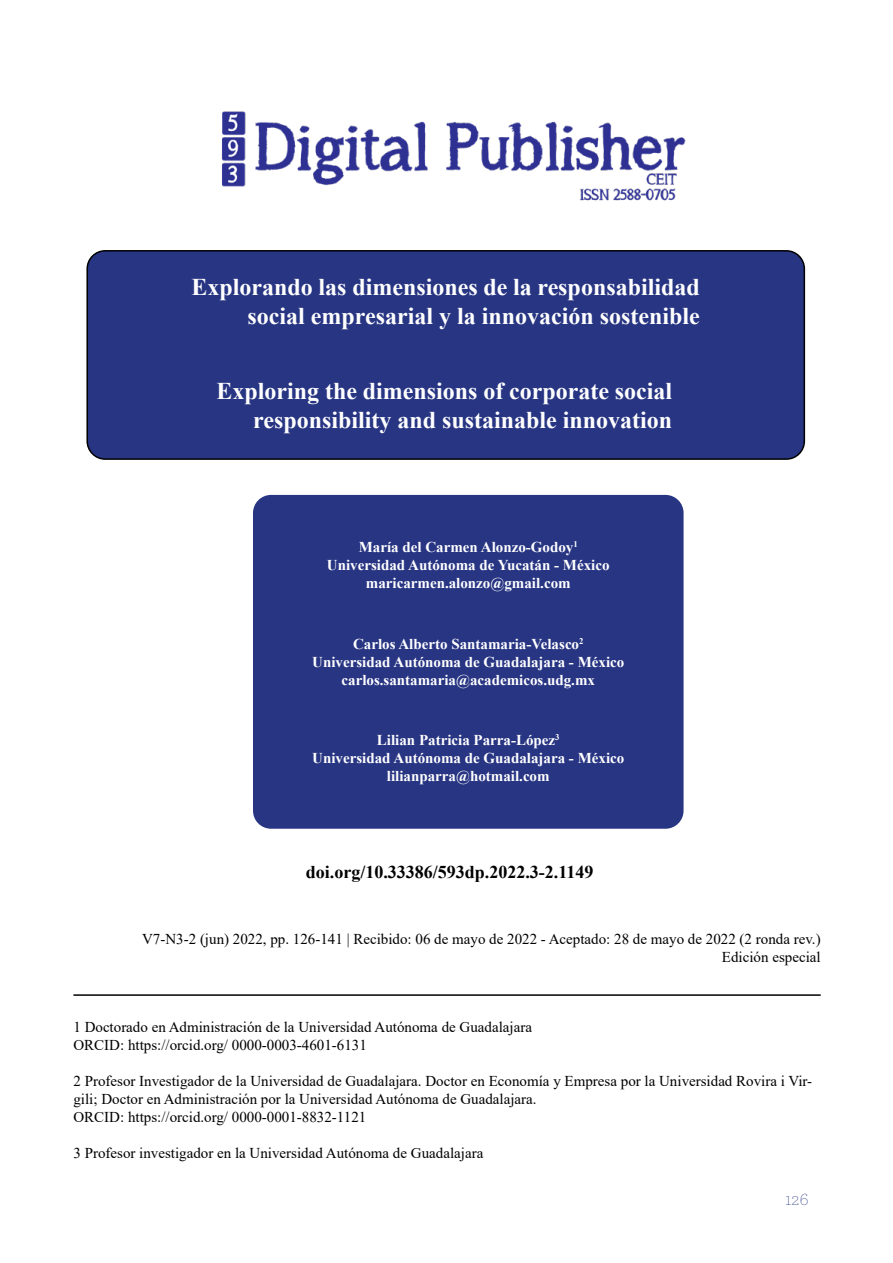
<style>
.page{position:relative;width:893px;height:1263px;background:#fff}
.page>*{position:absolute;margin:0;border:0;box-sizing:border-box;transform-origin:0 0}
.t1{font:700 24px/28.8px "Times New Roman";color:#fff;text-align:right}
.t2{font:700 18px "Times New Roman";color:#000}
.t3{font:200 18px "Archer";color:#283583}
.t4{font:15px/18px "Times New Roman";color:#000}
.t5{font:700 15px/18px "Times New Roman";color:#fff;text-align:center}
</style>
<div class="page">
<div style="left:87px;top:251px;width:717px;height:208px;background:#283583;border-radius:18px"></div>
<div style="left:86px;top:250px;width:719px;height:210px;border:2px solid #000;border-radius:18px"></div>
<img style="left:222px;top:111px;width:464px;height:90px">
<div style="left:253px;top:495px;width:431px;height:334px;background:#283583;border-radius:18px"></div>
<hr style="left:73px;top:994px;width:748px;height:2px;background:#000">
<h1 class="t1" style="left:192px;top:272px;width:510px">Explorando las dimensiones de la responsabilidad social empresarial y la innovación sostenible</h1>
<h1 class="t1" style="left:217px;top:376px;width:457px">Exploring the dimensions of corporate social responsibility and sustainable innovation</h1>
<p class="t5" style="left:327px;top:538px;width:284px">María del Carmen Alonzo-Godoy<sup>1<br></sup>Universidad Autónoma de Yucatán - México maricarmen.alonzo@gmail.com</p>
<p class="t5" style="left:312px;top:634px;width:314px">Carlos Alberto Santamaria-Velasco<sup>2<br></sup>Universidad Autónoma de Guadalajara - México carlos.santamaria@academicos.udg.mx</p>
<p class="t5" style="left:312px;top:731px;width:314px">Lilian Patricia Parra-López<sup>3<br></sup>Universidad Autónoma de Guadalajara - México lilianparra@hotmail.com</p>
<p class="t2" style="left:306px;top:859px;width:289px">doi.org/10.33386/593dp.2022.3-2.1149</p>
<p class="t4" style="left:142px;top:929px;width:680px;text-align:right">V7-N3-2 (jun) 2022, pp. 126-141 | Recibido: 06 de mayo de 2022 - Aceptado: 28 de mayo de 2022 (2 ronda rev.)<br>Edición especial</p>
<p class="t4" style="left:73px;top:1017px;width:460px">1 Doctorado en Administración de la Universidad Autónoma de Guadalajara<br>ORCID: https://orcid.org/ 0000-0003-4601-6131</p>
<p class="t4" style="left:73px;top:1071px;width:740px">2 Profesor Investigador de la Universidad de Guadalajara. Doctor en Economía y Empresa por la Universidad Rovira i Vir&shy;gili; Doctor en Administración por la Universidad Autónoma de Guadalajara.<br>ORCID: https://orcid.org/ 0000-0001-8832-1121</p>
<p class="t4" style="left:73px;top:1143px;width:411px">3 Profesor investigador en la Universidad Autónoma de Guadalajara</p>
<p class="t3" style="left:785px;top:1188px;width:25px">126</p>
</div>
